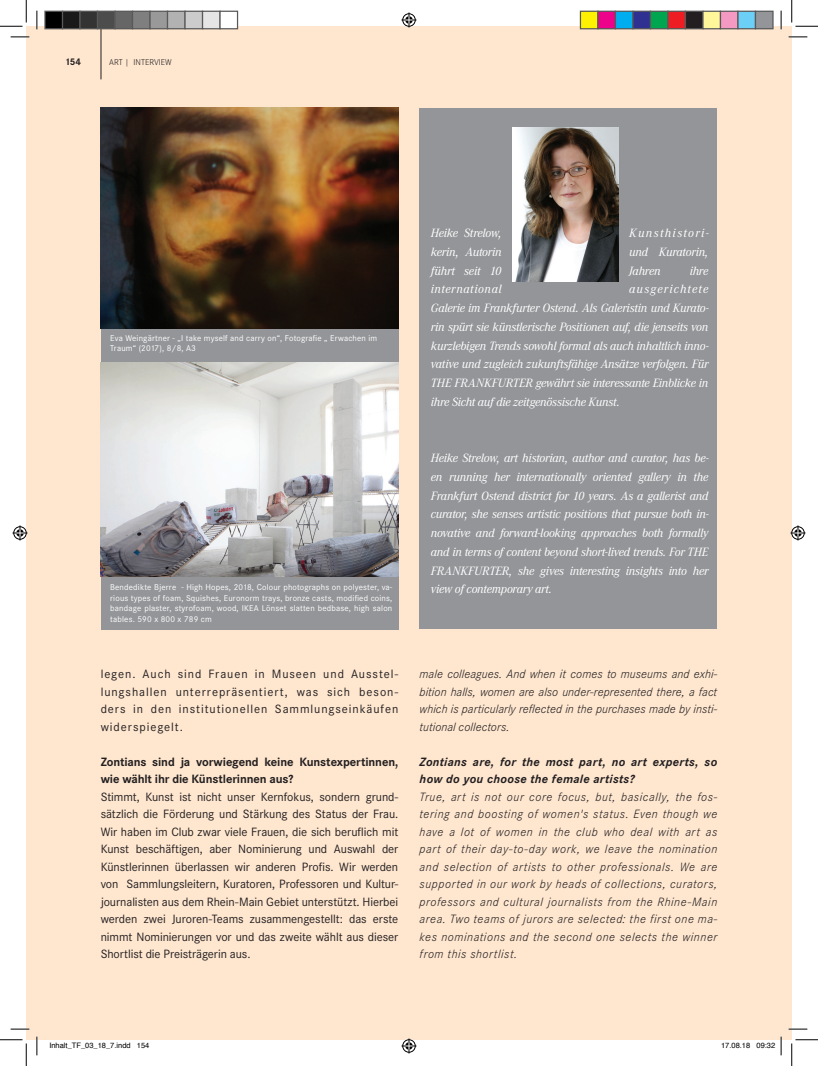
<style>
.page{position:relative;width:818px;height:1066px;background:#fff}
.page>*{position:absolute;margin:0;border:0;box-sizing:border-box;transform-origin:0 0}
.t1{font:italic 12.5px/18.8px "Corporate A";letter-spacing:-.02em;color:#fff;text-align:justify}
.t2{font:12.5px/17.5px "Corporate S";letter-spacing:.04em;color:#231f20;text-align:justify}
.t3{font:italic 300 12.5px/17.5px "Corporate S";letter-spacing:.025em;color:#231f20;text-align:justify}
.t4{font:700 12.5px/17.5px "Corporate S";letter-spacing:-.01em;color:#231f20}
.t5{font:italic 700 12.5px/17.5px "Corporate S";letter-spacing:.025em;color:#231f20}
.t6{font:italic 12.5px "Corporate A";letter-spacing:.1em;color:#fff}
.t7{font:italic 12.5px "Corporate A";letter-spacing:.035em;color:#fff}
.t8{font:700 10px "Corporate S";color:#231f20}
.t9{font:8.75px/10.5px "Corporate S";letter-spacing:.02em;color:#fff}
.t10{font:300 8.75px "Corporate S";color:#231f20}
.t11{font:7.5px "Helvetica";color:#000}
</style>
<div class="page">
<div style="left:26px;top:26px;width:766px;height:1014px;background:#fee6cf"></div>
<div style="left:101px;top:110px;width:297px;height:520px;background:#939598"></div>
<img style="left:101px;top:108px;width:297px;height:220px">
<img style="left:101px;top:363px;width:297px;height:214px">
<div style="left:420px;top:108px;width:297px;height:521px;background:#939598"></div>
<img style="left:512px;top:128px;width:107px;height:154px">
<hr style="left:101px;top:26px;width:1px;height:53px;background:#231f20">
<svg style="left:11px;top:36px;width:18px;height:2px"></svg>
<svg style="left:788px;top:36px;width:19px;height:2px"></svg>
<svg style="left:11px;top:1028px;width:18px;height:2px"></svg>
<svg style="left:788px;top:1028px;width:19px;height:2px"></svg>
<svg style="left:36px;top:11px;width:2px;height:18px"></svg>
<svg style="left:36px;top:1037px;width:2px;height:18px"></svg>
<svg style="left:780px;top:11px;width:2px;height:18px"></svg>
<svg style="left:0;top:1px;width:27px;height:26px"></svg>
<svg style="left:0;top:1039px;width:27px;height:27px"></svg>
<svg style="left:791px;top:1px;width:27px;height:26px"></svg>
<svg style="left:791px;top:1039px;width:27px;height:27px"></svg>
<svg style="left:401px;top:13px;width:15px;height:15px"></svg>
<svg style="left:401px;top:1038px;width:15px;height:15px"></svg>
<svg style="left:13px;top:525px;width:15px;height:15px"></svg>
<svg style="left:790px;top:525px;width:15px;height:15px"></svg>
<div style="left:45px;top:11px;width:18px;height:18px;background:#000"></div>
<div style="left:44px;top:11px;width:19px;height:18px;border:1px solid #595959"></div>
<div style="left:63px;top:11px;width:17px;height:18px;background:#191919"></div>
<div style="left:62px;top:11px;width:19px;height:18px;border:1px solid #595959"></div>
<div style="left:80px;top:11px;width:18px;height:18px;background:#333"></div>
<div style="left:79px;top:11px;width:19px;height:18px;border:1px solid #595959"></div>
<div style="left:98px;top:11px;width:17px;height:18px;background:#4c4c4c"></div>
<div style="left:97px;top:11px;width:19px;height:18px;border:1px solid #595959"></div>
<div style="left:115px;top:11px;width:18px;height:18px;background:#666"></div>
<div style="left:114px;top:11px;width:19px;height:18px;border:1px solid #595959"></div>
<div style="left:133px;top:11px;width:17px;height:18px;background:#7f7f7f"></div>
<div style="left:132px;top:11px;width:19px;height:18px;border:1px solid #595959"></div>
<div style="left:150px;top:11px;width:18px;height:18px;background:#999"></div>
<div style="left:149px;top:11px;width:19px;height:18px;border:1px solid #595959"></div>
<div style="left:168px;top:11px;width:17px;height:18px;background:#b2b2b2"></div>
<div style="left:167px;top:11px;width:19px;height:18px;border:1px solid #595959"></div>
<div style="left:185px;top:11px;width:18px;height:18px;background:#ccc"></div>
<div style="left:184px;top:11px;width:19px;height:18px;border:1px solid #595959"></div>
<div style="left:203px;top:11px;width:17px;height:18px;background:#e5e5e5"></div>
<div style="left:202px;top:11px;width:19px;height:18px;border:1px solid #595959"></div>
<div style="left:220px;top:11px;width:18px;height:18px;background:#fff"></div>
<div style="left:219px;top:11px;width:19px;height:18px;border:1px solid #595959"></div>
<div style="left:580px;top:11px;width:18px;height:18px;background:#fff101"></div>
<div style="left:580px;top:11px;width:18px;height:18px;border:1px solid #595959"></div>
<div style="left:598px;top:11px;width:17px;height:18px;background:#ed028c"></div>
<div style="left:597px;top:11px;width:19px;height:18px;border:1px solid #595959"></div>
<div style="left:615px;top:11px;width:18px;height:18px;background:#00aeef"></div>
<div style="left:615px;top:11px;width:18px;height:18px;border:1px solid #595959"></div>
<div style="left:633px;top:11px;width:17px;height:18px;background:#2e3092"></div>
<div style="left:632px;top:11px;width:19px;height:18px;border:1px solid #595959"></div>
<div style="left:650px;top:11px;width:18px;height:18px;background:#00a54f"></div>
<div style="left:650px;top:11px;width:18px;height:18px;border:1px solid #595959"></div>
<div style="left:668px;top:11px;width:17px;height:18px;background:#ee1d23"></div>
<div style="left:667px;top:11px;width:19px;height:18px;border:1px solid #595959"></div>
<div style="left:685px;top:11px;width:18px;height:18px;background:#231f20"></div>
<div style="left:685px;top:11px;width:18px;height:18px;border:1px solid #595959"></div>
<div style="left:703px;top:11px;width:17px;height:18px;background:#fff79a"></div>
<div style="left:702px;top:11px;width:19px;height:18px;border:1px solid #595959"></div>
<div style="left:720px;top:11px;width:18px;height:18px;background:#f499c2"></div>
<div style="left:720px;top:11px;width:18px;height:18px;border:1px solid #595959"></div>
<div style="left:738px;top:11px;width:17px;height:18px;background:#6bcff6"></div>
<div style="left:737px;top:11px;width:19px;height:18px;border:1px solid #595959"></div>
<div style="left:755px;top:11px;width:18px;height:18px;background:#939598"></div>
<div style="left:755px;top:11px;width:18px;height:18px;border:1px solid #595959"></div>
<svg style="left:780px;top:1037px;width:2px;height:18px"></svg>
<p class="t8" style="left:65px;top:56px;width:18px">154</p>
<p class="t10" style="left:109px;top:57px;width:64px">ART | INTERVIEW</p>
<p class="t9" style="left:110px;top:332px;width:269px">Eva Weingärtner - „I take myself and carry on“, Fotografie „ Erwachen im<br>Traum“ (2017), 8/8, A3</p>
<p class="t9" style="left:110px;top:582px;width:284px;text-align:justify">Bendedikte Bjerre - High Hopes, 2018, Colour photographs on polyester, va&shy;rious types of foam, Squishes, Euronorm trays, bronze casts, modified coins, bandage plaster, styrofoam, wood, IKEA Lönset slatten bedbase, high salon tables. 590 x 800 x 789 cm</p>
<p class="t2" style="left:101px;top:666px;width:299px">legen. Auch sind Frauen in Museen und Ausstel&shy;lungshallen unterrepräsentiert, was sich beson&shy;ders in den institutionellen Sammlungseinkäufen widerspiegelt.</p>
<p class="t4" style="left:101px;top:753px;width:299px">Zontians sind ja vorwiegend keine Kunstexpertinnen, wie wählt ihr die Künstlerinnen aus?</p>
<p class="t2" style="left:101px;top:788px;width:299px">Stimmt, Kunst ist nicht unser Kernfokus, sondern grund&shy;sätzlich die Förderung und Stärkung des Status der Frau.<br>Wir haben im Club zwar viele Frauen, die sich beruflich mit Kunst beschäftigen, aber Nominierung und Auswahl der Künstlerinnen überlassen wir anderen Profis. Wir werden von Sammlungsleitern, Kuratoren, Professoren und Kultur&shy;journalisten aus dem Rhein-Main Gebiet unterstützt. Hierbei werden zwei Juroren-Teams zusammengestellt: das erste nimmt Nominierungen vor und das zweite wählt aus dieser Shortlist die Preisträgerin aus.</p>
<p class="t1" style="left:431px;top:224px;width:72px">Heike Strelow,</p>
<p class="t6" style="left:629px;top:226px;width:81px">Kunsthistori-</p>
<p class="t1" style="left:431px;top:242px;width:72px">kerin, Autorin</p>
<p class="t1" style="left:629px;top:242px;width:81px">und Kuratorin,</p>
<p class="t1" style="left:431px;top:261px;width:72px">führt seit 10</p>
<p class="t1" style="left:629px;top:261px;width:33px">Jahren</p>
<p class="t1" style="left:690px;top:261px;width:20px">ihre</p>
<p class="t7" style="left:431px;top:282px;width:72px">international</p>
<p class="t1" style="left:431px;top:280px;width:279px;text-indent:198px">ausgerichtete Galerie im Frankfurter Ostend. Als Galeristin und Kurato&shy;rin spürt sie künstlerische Positionen auf, die jenseits von kurzlebigen Trends sowohl formal als auch inhaltlich inno&shy;vative und zugleich zukunftsfähige Ansätze verfolgen. Für THE FRANKFURTER gewährt sie interessante Einblicke in ihre Sicht auf die zeitgenössische Kunst.</p>
<p class="t1" style="left:431px;top:449px;width:279px">Heike Strelow, art historian, author and curator, has be&shy;en running her internationally oriented gallery in the Frankfurt Ostend district for 10 years. As a gallerist and curator, she senses artistic positions that pursue both in&shy;novative and forward-looking approaches both formally and in terms of content beyond short-lived trends. For THE FRANKFURTER, she gives interesting insights into her view of contemporary art.</p>
<p class="t3" style="left:420px;top:666px;width:299px">male colleagues. And when it comes to museums and exhi&shy;bition halls, women are also under-represented there, a fact which is particularly reflected in the purchases made by insti&shy;tutional collectors.</p>
<p class="t5" style="left:420px;top:753px;width:299px">Zontians are, for the most part, no art experts, so how do you choose the female artists?</p>
<p class="t3" style="left:420px;top:788px;width:299px">True, art is not our core focus, but, basically, the fos&shy;tering and boosting of women's status. Even though we have a lot of women in the club who deal with art as part of their day-to-day work, we leave the nomination and selection of artists to other professionals. We are supported in our work by heads of collections, curators, professors and cultural journalists from the Rhine-Main area. Two teams of jurors are selected: the first one ma&shy;kes nominations and the second one selects the winner from this shortlist.</p>
<p class="t11" style="left:49px;top:1042px;width:102px">Inhalt_TF_03_18_7.indd 154</p>
<p class="t11" style="left:721px;top:1042px;width:56px">17.08.18 09:32</p>
</div>
